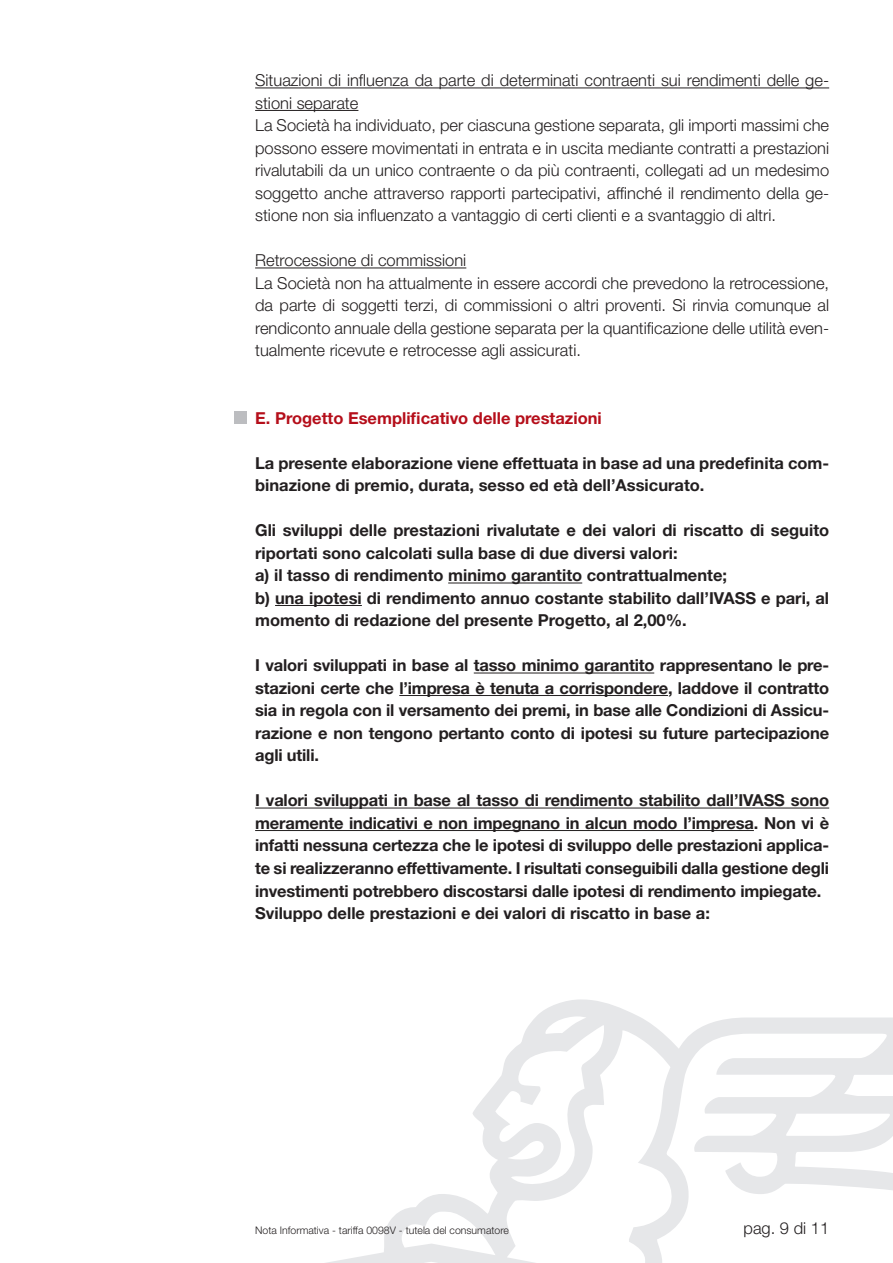
<style>
.page{position:relative;width:893px;height:1263px;background:#fff}
.page>*{position:absolute;margin:0;border:0;box-sizing:border-box;transform-origin:0 0}
.t1{font:700 16.5px/22.5px "Helvetica Neue";color:#231f20}
.t2{font:300 16.5px/22.5px "Helvetica Neue";color:#231f20}
.t3{font:700 16.5px "Helvetica Neue";color:#b50e1a}
.t4{font:300 10.5px "Helvetica Neue";color:#231f20}
</style>
<div class="page">
<svg style="left:326px;top:999px;width:567px;height:264px"></svg>
<hr style="left:255px;top:88px;width:574px;height:1px;background:#231f20">
<hr style="left:255px;top:110px;width:103px;height:1px;background:#231f20">
<hr style="left:255px;top:268px;width:211px;height:1px;background:#231f20">
<hr style="left:448px;top:583px;width:134px;height:1px;background:#231f20">
<hr style="left:275px;top:605px;width:87px;height:1px;background:#231f20">
<hr style="left:474px;top:673px;width:180px;height:1px;background:#231f20">
<hr style="left:399px;top:695px;width:269px;height:1px;background:#231f20">
<hr style="left:255px;top:808px;width:574px;height:1px;background:#231f20">
<hr style="left:255px;top:830px;width:499px;height:1px;background:#231f20">
<div style="left:234px;top:411px;width:13px;height:13px;background:#bcbdc0"></div>
<p class="t2" style="left:255px;top:69px;width:576px">Situazioni di influenza da parte di determinati contraenti sui rendimenti delle ge&shy;stioni separate<br>La Società ha individuato, per ciascuna gestione separata, gli importi massimi che possono essere movimentati in entrata e in uscita mediante contratti a prestazioni rivalutabili da un unico contraente o da più contraenti, collegati ad un medesimo soggetto anche attraverso rapporti partecipativi, affinché il rendimento della ge&shy;stione non sia influenzato a vantaggio di certi clienti e a svantaggio di altri.</p>
<p class="t2" style="left:255px;top:249px;width:576px">Retrocessione di commissioni<br>La Società non ha attualmente in essere accordi che prevedono la retrocessione, da parte di soggetti terzi, di commissioni o altri proventi. Si rinvia comunque al rendiconto annuale della gestione separata per la quantificazione delle utilità even&shy;tualmente ricevute e retrocesse agli assicurati.</p>
<p class="t3" style="left:255px;top:408px;width:348px">E. Progetto Esemplificativo delle prestazioni</p>
<p class="t1" style="left:255px;top:451px;width:576px">La presente elaborazione viene effettuata in base ad una predefinita com&shy;binazione di premio, durata, sesso ed età dell’Assicurato.</p>
<p class="t1" style="left:255px;top:519px;width:576px">Gli sviluppi delle prestazioni rivalutate e dei valori di riscatto di seguito riportati sono calcolati sulla base di due diversi valori:<br>a) il tasso di rendimento minimo garantito contrattualmente;<br>b) una ipotesi di rendimento annuo costante stabilito dall’IVASS e pari, al momento di redazione del presente Progetto, al 2,00%.</p>
<p class="t1" style="left:255px;top:654px;width:576px;text-align:justify">I valori sviluppati in base al tasso minimo garantito rappresentano le pre&shy;stazioni certe che l’impresa è tenuta a corrispondere, laddove il contratto sia in regola con il versamento dei premi, in base alle Condizioni di Assicu&shy;razione e non tengono pertanto conto di ipotesi su future partecipazione agli utili.</p>
<p class="t1" style="left:255px;top:789px;width:576px">I valori sviluppati in base al tasso di rendimento stabilito dall’IVASS sono meramente indicativi e non impegnano in alcun modo l’impresa. Non vi è infatti nessuna certezza che le ipotesi di sviluppo delle prestazioni applica&shy;te si realizzeranno effettivamente. I risultati conseguibili dalla gestione degli investimenti potrebbero discostarsi dalle ipotesi di rendimento impiegate.<br>Sviluppo delle prestazioni e dei valori di riscatto in base a:</p>
<p class="t4" style="left:255px;top:1224px;width:255px">Nota Informativa - tariffa 0098V - tutela del consumatore</p>
<p class="t2" style="left:744px;top:1216px;width:87px">pag. 9 di 11</p>
</div>
